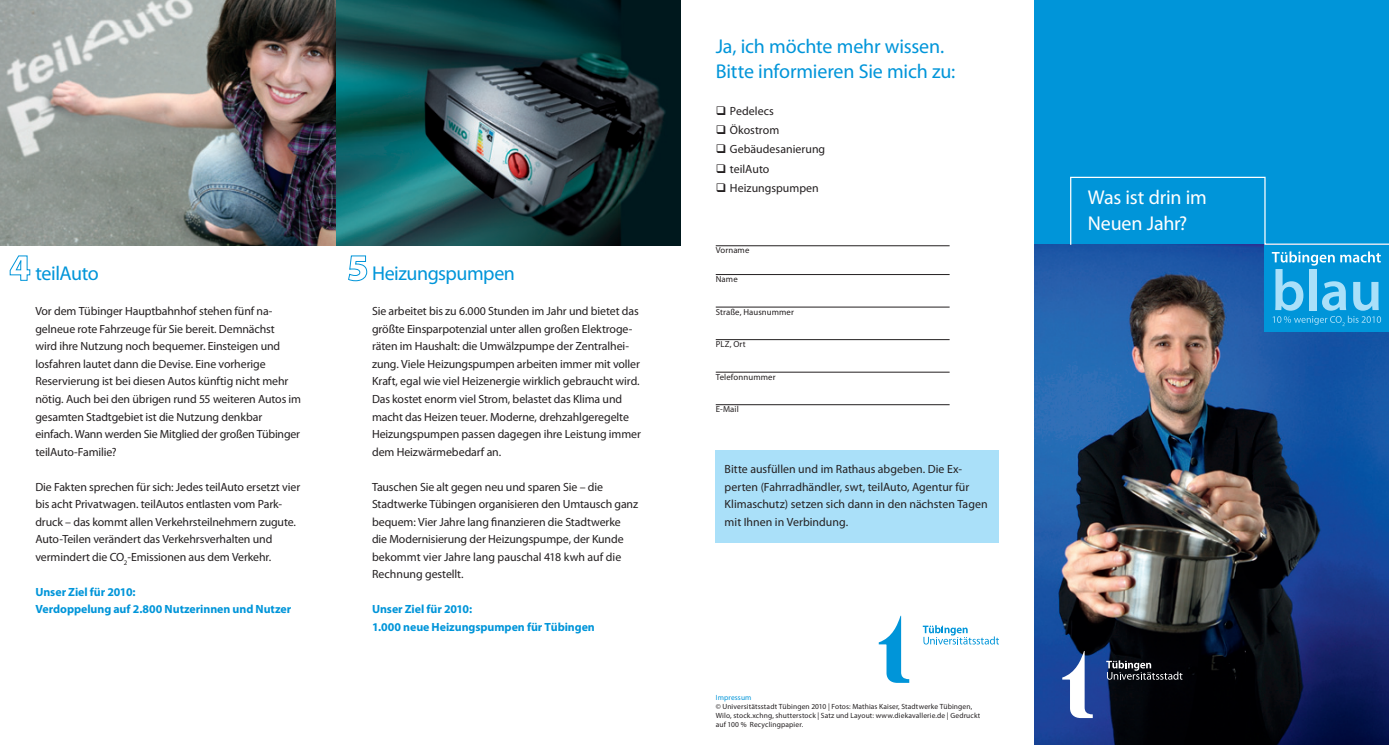
<style>
.page{position:relative;width:1389px;height:745px;background:#fff}
.page>*{position:absolute;margin:0;border:0;box-sizing:border-box;transform-origin:0 0}
.t1{font:20px/25px "Myriad Pro";letter-spacing:-.015em;color:#0095d9}
.t2{font:20px/26.2px "Myriad Pro";letter-spacing:-.01em;color:#fff}
.t3{font:11.88px/17.5px "Myriad Pro";letter-spacing:-.005em;color:#231f20}
.t4{font:700 11.88px/17.5px "Myriad Pro";letter-spacing:-.005em;color:#0095d9}
.t5{font:8.75px "Myriad Pro";letter-spacing:.01em;color:#231f20}
.t6{font:7.5px/9px "Myriad Pro";letter-spacing:.02em;color:#231f20}
.t7{font:7.5px "Myriad Pro";letter-spacing:.015em;color:#0095d9}
</style>
<div class="page">
<img style="left:0;top:0;width:680px;height:245px">
<div style="left:1035px;top:0;width:354px;height:245px;background:#0095d9"></div>
<img style="left:1035px;top:244px;width:354px;height:500px">
<svg style="left:1106px;top:660px;width:76px;height:19px"></svg>
<svg style="left:1062px;top:650px;width:31px;height:67px"></svg>
<div style="left:1264px;top:244px;width:124px;height:87px;background:#0095d9"></div>
<svg style="left:1069px;top:176px;width:320px;height:150px"></svg>
<div style="left:716px;top:450px;width:283px;height:92px;background:#aae0f9"></div>
<hr style="left:716px;top:245px;width:234px;height:1px;background:#231f20">
<hr style="left:716px;top:274px;width:234px;height:1px;background:#231f20">
<hr style="left:716px;top:307px;width:234px;height:1px;background:#231f20">
<hr style="left:716px;top:339px;width:234px;height:1px;background:#231f20">
<hr style="left:716px;top:372px;width:234px;height:1px;background:#231f20">
<hr style="left:716px;top:404px;width:234px;height:1px;background:#231f20">
<svg style="left:923px;top:625px;width:76px;height:19px"></svg>
<svg style="left:879px;top:615px;width:30px;height:67px"></svg>
<svg style="left:10px;top:255px;width:20px;height:26px"></svg>
<svg style="left:348px;top:255px;width:19px;height:26px"></svg>
<h1 class="t1" style="left:35px;top:260px;width:65px">teilAuto</h1>
<p class="t3" style="left:35px;top:302px;width:267px">Vor dem Tübinger Hauptbahnhof stehen fünf na&shy;gelneue rote Fahrzeuge für Sie bereit. Demnächst<br>wird ihre Nutzung noch bequemer. Einsteigen und losfahren lautet dann die Devise. Eine vorherige Reservierung ist bei diesen Autos künftig nicht mehr nötig. Auch bei den übrigen rund 55 weiteren Autos im gesamten Stadtgebiet ist die Nutzung denkbar einfach. Wann werden Sie Mitglied der großen Tübinger teilAuto-Familie?</p>
<p class="t3" style="left:35px;top:477px;width:266px">Die Fakten sprechen für sich: Jedes teilAuto ersetzt vier bis acht Privatwagen. teilAutos entlasten vom Park&shy;druck – das kommt allen Verkehrsteilnehmern zugute.<br>Auto-Teilen verändert das Verkehrsverhalten und vermindert die CO<sub>2</sub>-Emissionen aus dem Verkehr.</p>
<p class="t4" style="left:35px;top:582px;width:257px">Unser Ziel für 2010:<br>Verdoppelung auf 2.800 Nutzerinnen und Nutzer</p>
<h1 class="t1" style="left:372px;top:260px;width:144px">Heizungspumpen</h1>
<p class="t3" style="left:372px;top:302px;width:270px">Sie arbeitet bis zu 6.000 Stunden im Jahr und bietet das größte Einsparpotenzial unter allen großen Elektroge&shy;räten im Haushalt: die Umwälzpumpe der Zentralhei&shy;zung. Viele Heizungspumpen arbeiten immer mit voller Kraft, egal wie viel Heizenergie wirklich gebraucht wird.<br>Das kostet enorm viel Strom, belastet das Klima und macht das Heizen teuer. Moderne, drehzahlgeregelte Heizungspumpen passen dagegen ihre Leistung immer dem Heizwärmebedarf an.</p>
<p class="t3" style="left:372px;top:477px;width:268px">Tauschen Sie alt gegen neu und sparen Sie – die Stadtwerke Tübingen organisieren den Umtausch ganz bequem: Vier Jahre lang finanzieren die Stadtwerke die Modernisierung der Heizungspumpe, der Kunde bekommt vier Jahre lang pauschal 418 kwh auf die Rechnung gestellt.</p>
<p class="t4" style="left:372px;top:599px;width:224px">Unser Ziel für 2010:<br>1.000 neue Heizungspumpen für Tübingen</p>
<h1 class="t1" style="left:716px;top:33px;width:241px">Ja, ich möchte mehr wissen.<br>Bitte informieren Sie mich zu:</h1>
<p class="t3" style="left:716px;top:101px;width:60px">❑ Pedelecs</p>
<p class="t3" style="left:716px;top:121px;width:65px">❑ Ökostrom</p>
<p class="t3" style="left:716px;top:140px;width:111px">❑ Gebäudesanierung</p>
<p class="t3" style="left:716px;top:160px;width:55px">❑ teilAuto</p>
<p class="t3" style="left:716px;top:179px;width:105px">❑ Heizungspumpen</p>
<p class="t5" style="left:716px;top:245px;width:35px">Vorname</p>
<p class="t5" style="left:716px;top:274px;width:24px">Name</p>
<p class="t5" style="left:716px;top:306px;width:80px">Straße, Hausnummer</p>
<p class="t5" style="left:716px;top:339px;width:32px">PLZ, Ort</p>
<p class="t5" style="left:716px;top:371px;width:61px">Telefonnummer</p>
<p class="t5" style="left:716px;top:404px;width:25px">E-Mail</p>
<p class="t3" style="left:725px;top:460px;width:265px">Bitte ausfüllen und im Rathaus abgeben. Die Ex&shy;perten (Fahrradhändler, swt, teilAuto, Agentur für Klimaschutz) setzen sich dann in den nächsten Tagen mit Ihnen in Verbindung.</p>
<p class="t7" style="left:716px;top:692px;width:37px">Impressum</p>
<p class="t6" style="left:716px;top:701px;width:266px">© Universitätsstadt Tübingen 2010 | Fotos: Mathias Kaiser, Stadtwerke Tübingen,<br>Wilo, stock.xchng, shutterstock | Satz und Layout: www.diekavallerie.de | Gedruckt auf 100 % Recyclingpapier.</p>
<h1 class="t2" style="left:1088px;top:184px;width:121px">Was ist drin im<br>Neuen Jahr?</h1>
</div>
